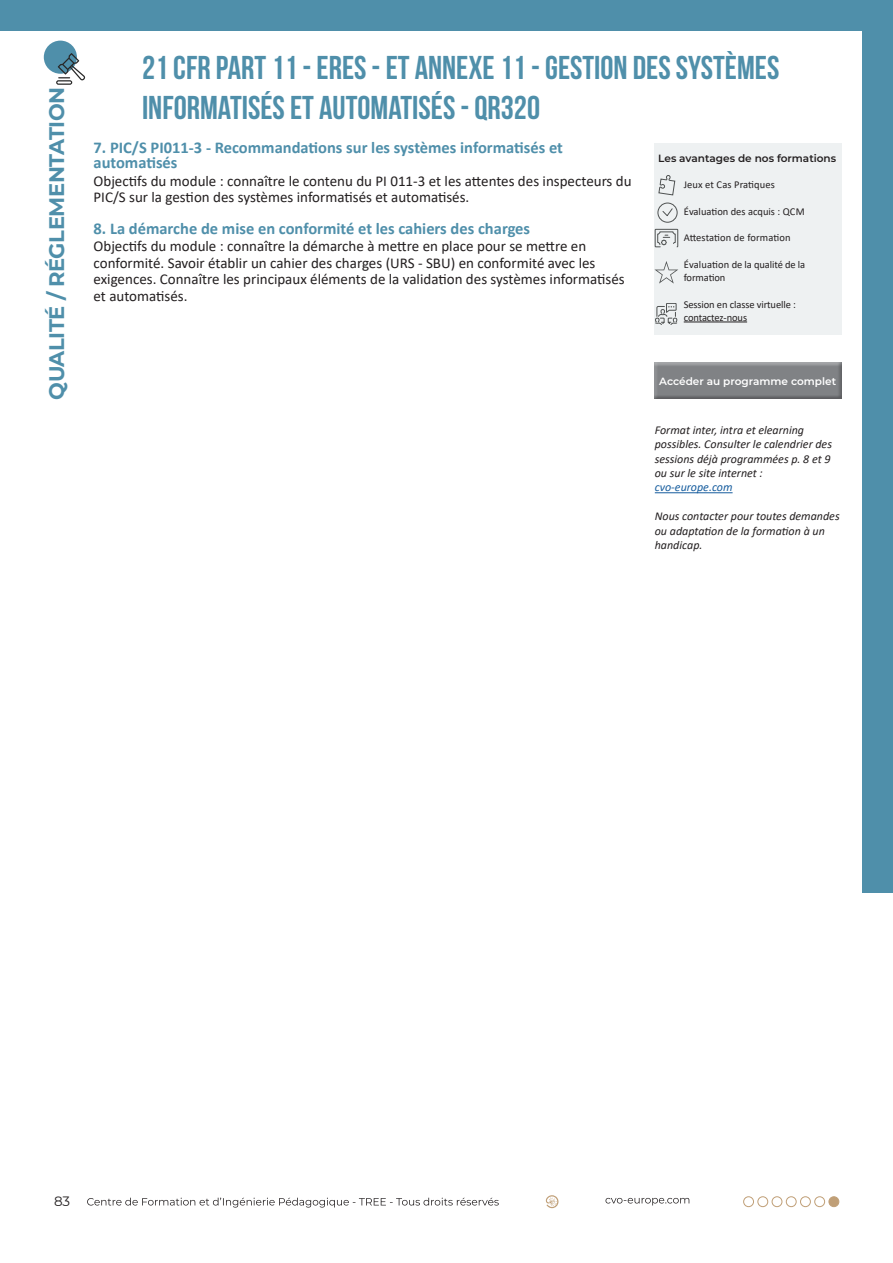
<style>
.page{position:relative;width:893px;height:1263px;background:#fff}
.page>*{position:absolute;margin:0;border:0;box-sizing:border-box;transform-origin:0 0}
.t1{font:700 33px/39.6px "Bebas Neue";color:#4f8faa}
.t2{font:700 21px "Montserrat";letter-spacing:-.02em;color:#4f8faa}
.t3{font:700 16.5px/15px "Calibri";color:#4f8faa}
.t4{font:15px/16.5px "Calibri";color:#231f20}
.t5{font:13.5px "Montserrat";color:#231f20}
.t6{font:italic 12px/14.4px "Calibri";color:#231f20}
.t7{font:italic 12px "Calibri";color:#175d9e}
.t8{font:10.5px/13.5px "Calibri";letter-spacing:-.01em;color:#231f20}
.t9{font:10.5px "Calibri";letter-spacing:.01em;color:#231f20}
.t10{font:600 10.5px "Montserrat";color:#231f20}
.t11{font:600 10.5px "Montserrat";color:#fff}
</style>
<div class="page">
<div style="left:44px;top:41px;width:33px;height:33px;background:#4f8faa;border-radius:50%"></div>
<svg style="left:56px;top:53px;width:29px;height:32px"></svg>
<div style="left:0;top:0;width:893px;height:31px;background:#4f8faa"></div>
<div style="left:862px;top:0;width:31px;height:893px;background:#4f8faa"></div>
<div style="left:743px;top:1196px;width:11px;height:11px;border:1px solid #c09f77;border-radius:50%"></div>
<div style="left:786px;top:1196px;width:10px;height:11px;border:1px solid #c09f77;border-radius:50%"></div>
<div style="left:800px;top:1196px;width:10px;height:11px;border:1px solid #c09f77;border-radius:50%"></div>
<div style="left:815px;top:1196px;width:10px;height:11px;border:1px solid #c09f77;border-radius:50%"></div>
<div style="left:829px;top:1197px;width:10px;height:9px;background:#c09f77;border-radius:50%"></div>
<div style="left:829px;top:1196px;width:10px;height:11px;border:1px solid #c09f77;border-radius:50%"></div>
<div style="left:772px;top:1196px;width:10px;height:11px;border:1px solid #c09f77;border-radius:50%"></div>
<div style="left:758px;top:1196px;width:10px;height:11px;border:1px solid #c09f77;border-radius:50%"></div>
<svg style="left:546px;top:1195px;width:12px;height:13px"></svg>
<svg style="left:605px;top:1198px;width:84px;height:7px"></svg>
<svg style="left:87px;top:1197px;width:412px;height:10px"></svg>
<div style="left:651px;top:360px;width:195px;height:43px;background:#231f20;opacity:.31"></div>
<div style="left:654px;top:143px;width:187px;height:192px;background:#eef1f2"></div>
<hr style="left:684px;top:322px;width:63px;height:1px;background:#231f20">
<svg style="left:655px;top:303px;width:22px;height:22px"></svg>
<svg style="left:654px;top:261px;width:24px;height:23px"></svg>
<div style="left:655px;top:229px;width:23px;height:18px;border:1px solid #4f5252"></div>
<svg style="left:657px;top:231px;width:19px;height:15px"></svg>
<div style="left:657px;top:203px;width:21px;height:20px;border:1px solid #4f5252;border-radius:50%"></div>
<svg style="left:662px;top:208px;width:11px;height:8px"></svg>
<svg style="left:658px;top:175px;width:17px;height:20px"></svg>
<hr style="left:655px;top:492px;width:78px;height:1px;background:#175d9e">
<h2 class="t2" style="left:42px;top:400px;width:314px;rotate:-90deg">QUALITÉ / RÉGLEMENTATION</h2>
<h1 class="t1" style="left:142px;top:47px;width:639px">21 CFR PART 11 - ERES - ET ANNEXE 11 - GESTION DES SYSTÈMES<br>INFORMATISÉS ET AUTOMATISÉS - QR320</h1>
<p class="t3" style="left:94px;top:140px;width:471px">7. PIC/S PI011-3 - Recommandations sur les systèmes informatisés et automatisés</p>
<p class="t4" style="left:94px;top:172px;width:540px">Objectifs du module : connaître le contenu du PI 011-3 et les attentes des inspecteurs du<br>PIC/S sur la gestion des systèmes informatisés et automatisés.</p>
<p class="t3" style="left:94px;top:221px;width:438px">8. La démarche de mise en conformité et les cahiers des charges</p>
<p class="t4" style="left:94px;top:238px;width:533px">Objectifs du module : connaître la démarche à mettre en place pour se mettre en conformité. Savoir établir un cahier des charges (URS - SBU) en conformité avec les exigences. Connaître les principaux éléments de la validation des systèmes informatisés et automatisés.</p>
<p class="t10" style="left:658px;top:151px;width:179px">Les avantages de nos formations</p>
<p class="t9" style="left:684px;top:177px;width:93px">Jeux et Cas Pratiques</p>
<p class="t8" style="left:684px;top:204px;width:122px">Évaluation des acquis : QCM</p>
<p class="t9" style="left:684px;top:230px;width:108px">Attestation de formation</p>
<p class="t8" style="left:684px;top:257px;width:123px">Évaluation de la qualité de la formation</p>
<p class="t8" style="left:684px;top:297px;width:114px;line-height:13px">Session en classe virtuelle : contactez-nous</p>
<p class="t11" style="left:659px;top:374px;width:178px">Accéder au programme complet</p>
<p class="t6" style="left:655px;top:422px;width:179px">Format inter, intra et elearning possibles. Consulter le calendrier des sessions déjà programmées p. 8 et 9 ou sur le site internet :</p>
<p class="t7" style="left:655px;top:479px;width:79px">cvo-europe.com</p>
<p class="t6" style="left:655px;top:508px;width:186px">Nous contacter pour toutes demandes ou adaptation de la formation à un handicap.</p>
<p class="t5" style="left:54px;top:1192px;width:18px">83</p>
</div>
